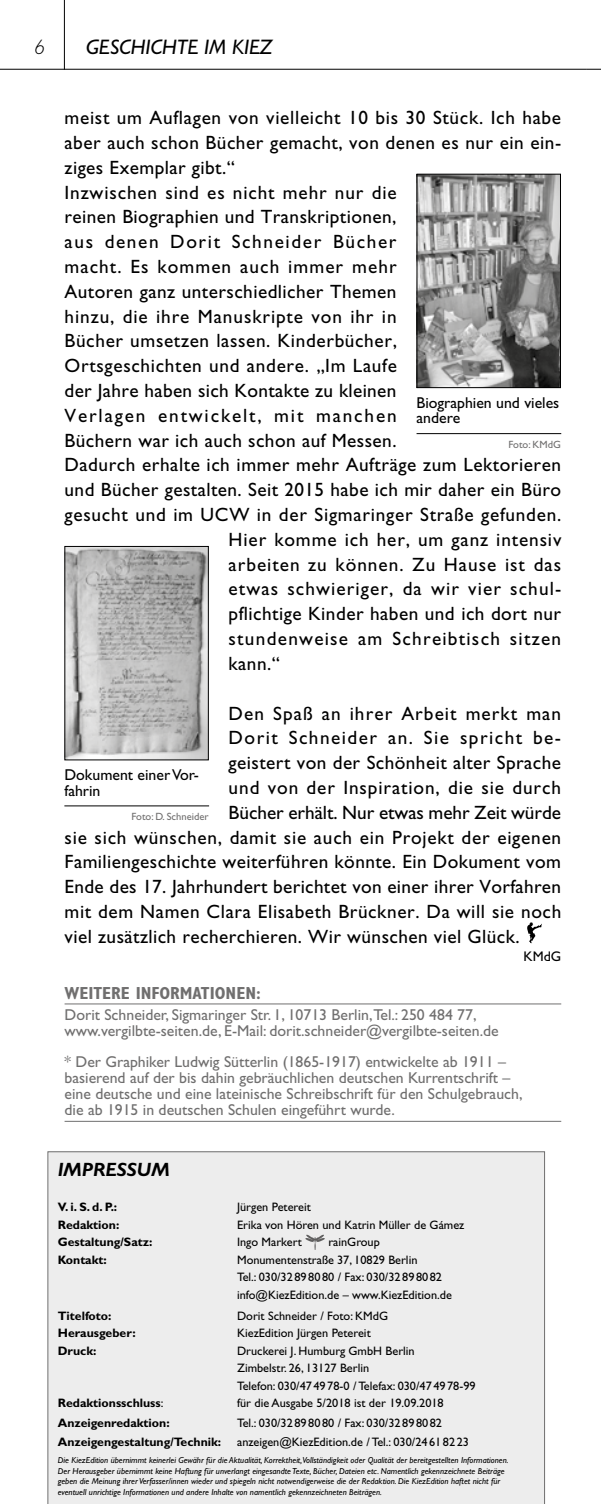
<style>
.page{position:relative;width:601px;height:1504px;background:#fff}
.page>*{position:absolute;margin:0;border:0;box-sizing:border-box;transform-origin:0 0}
.t1{font:italic 21px "Gill Sans";color:#000}
.t2{font:italic 300 21px "Gill Sans";color:#000}
.t3{font:19.25px "Gill Sans";letter-spacing:.03em;color:#000}
.t4{font:19.25px "Gill Sans";letter-spacing:.055em;color:#000}
.t5{font:19.25px "Gill Sans";color:#000}
.t6{font:19.25px "Gill Sans";letter-spacing:.065em;color:#000}
.t7{font:19.25px "Gill Sans";letter-spacing:.05em;color:#000}
.t8{font:19.25px "Gill Sans";letter-spacing:.075em;color:#000}
.t9{font:19.25px "Gill Sans";letter-spacing:.095em;color:#000}
.t10{font:19.25px "Gill Sans";letter-spacing:.085em;color:#000}
.t11{font:italic 700 19.25px "Gill Sans";color:#000}
.t12{font:700 condensed 17.5px "Gill Sans";color:#706f6f}
.t13{font:15.75px/15.8px "Gill Sans";color:#706f6f}
.t14{font:15.75px/15.8px "Gill Sans";color:#000}
.t15{font:14px "Gill Sans";color:#000}
.t16{font:12.25px/17.5px "Gill Sans";color:#000}
.t17{font:700 12.25px "Gill Sans";color:#000}
.t18{font:10.5px "Gill Sans";color:#706f6f}
.t19{font:italic 8.75px/10.5px "Gill Sans";color:#000}
.s1{font-weight:400}
</style>
<div class="page">
<hr style="left:64px;top:0;width:1px;height:69px;background:#000">
<svg style="left:585px;top:69px;width:15px;height:1px"></svg>
<hr style="left:0;top:69px;width:585px;height:1px;background:#000">
<svg style="left:527px;top:922px;width:14px;height:21px"></svg>
<hr style="left:64px;top:1003px;width:497px;height:1px;background:#706f6f">
<hr style="left:64px;top:1120px;width:497px;height:1px;background:#706f6f">
<img style="left:418px;top:176px;width:140px;height:210px">
<div style="left:416px;top:174px;width:144px;height:214px;border:1px solid #000"></div>
<hr style="left:416px;top:433px;width:145px;height:1px;background:#000">
<img style="left:66px;top:548px;width:141px;height:210px">
<div style="left:64px;top:546px;width:145px;height:214px;border:1px solid #000"></div>
<hr style="left:64px;top:805px;width:145px;height:1px;background:#000">
<div style="left:48px;top:1151px;width:496px;height:352px;background:#ededed"></div>
<p class="t2" style="left:34px;top:35px;width:12px">6</p>
<p class="t1" style="left:86px;top:35px;width:187px">GESCHICHTE IM KIEZ</p>
<p class="t3" style="left:64px;top:106px;width:498px">meist um Auflagen von vielleicht 10 bis 30 Stück. Ich habe</p>
<p class="t3" style="left:64px;top:131px;width:498px">aber auch schon Bücher gemacht, von denen es nur ein ein-</p>
<p class="t3" style="left:64px;top:156px;width:172px">ziges Exemplar gibt.“</p>
<p class="t3" style="left:64px;top:181px;width:333px">Inzwischen sind es nicht mehr nur die</p>
<p class="t3" style="left:64px;top:206px;width:333px">reinen Biographien und Transkriptionen,</p>
<p class="t10" style="left:64px;top:230px;width:333px">aus denen Dorit Schneider Bücher</p>
<p class="t4" style="left:64px;top:255px;width:333px">macht. Es kommen auch immer mehr</p>
<p class="t3" style="left:64px;top:280px;width:333px">Autoren ganz unterschiedlicher Themen</p>
<p class="t3" style="left:64px;top:305px;width:333px">hinzu, die ihre Manuskripte von ihr in</p>
<p class="t3" style="left:64px;top:330px;width:333px">Bücher umsetzen lassen. Kinderbücher,</p>
<p class="t3" style="left:64px;top:354px;width:333px">Ortsgeschichten und andere. „Im Laufe</p>
<p class="t3" style="left:64px;top:379px;width:333px">der Jahre haben sich Kontakte zu kleinen</p>
<p class="t9" style="left:64px;top:404px;width:333px">Verlagen entwickelt, mit manchen</p>
<p class="t3" style="left:64px;top:429px;width:333px">Büchern war ich auch schon auf Messen.</p>
<p class="t3" style="left:64px;top:454px;width:497px">Dadurch erhalte ich immer mehr Aufträge zum Lektorieren</p>
<p class="t3" style="left:64px;top:478px;width:497px">und Bücher gestalten. Seit 2015 habe ich mir daher ein Büro</p>
<p class="t3" style="left:64px;top:503px;width:498px">gesucht und im UCW in der Sigmaringer Straße gefunden.</p>
<p class="t3" style="left:228px;top:528px;width:334px">Hier komme ich her, um ganz intensiv</p>
<p class="t7" style="left:228px;top:553px;width:334px">arbeiten zu können. Zu Hause ist das</p>
<p class="t4" style="left:228px;top:578px;width:334px">etwas schwieriger, da wir vier schul-</p>
<p class="t3" style="left:228px;top:602px;width:334px">pflichtige Kinder haben und ich dort nur</p>
<p class="t6" style="left:228px;top:627px;width:334px">stundenweise am Schreibtisch sitzen</p>
<p class="t3" style="left:228px;top:652px;width:53px">kann.“</p>
<p class="t4" style="left:228px;top:702px;width:334px">Den Spaß an ihrer Arbeit merkt man</p>
<p class="t8" style="left:228px;top:726px;width:334px">Dorit Schneider an. Sie spricht be-</p>
<p class="t3" style="left:228px;top:751px;width:334px">geistert von der Schönheit alter Sprache</p>
<p class="t3" style="left:228px;top:776px;width:334px">und von der Inspiration, die sie durch</p>
<p class="t5" style="left:228px;top:801px;width:333px">Bücher erhält. Nur etwas mehr Zeit würde</p>
<p class="t3" style="left:64px;top:826px;width:498px">sie sich wünschen, damit sie auch ein Projekt der eigenen</p>
<p class="t3" style="left:64px;top:850px;width:497px">Familiengeschichte weiterführen könnte. Ein Dokument vom</p>
<p class="t3" style="left:64px;top:875px;width:497px">Ende des 17. Jahrhundert berichtet von einer ihrer Vorfahren</p>
<p class="t3" style="left:64px;top:900px;width:498px">mit dem Namen Clara Elisabeth Brückner. Da will sie noch</p>
<p class="t3" style="left:64px;top:925px;width:456px">viel zusätzlich recherchieren. Wir wünschen viel Glück.</p>
<p class="t15" style="left:523px;top:947px;width:39px">KMdG</p>
<p class="t12" style="left:64px;top:982px;width:198px">WEITERE INFORMATIONEN:</p>
<p class="t13" style="left:64px;top:1006px;width:435px">Dorit Schneider, Sigmaringer Str. 1, 10713 Berlin,Tel.: 250 484 77, www.vergilbte-seiten.de, E-Mail: dorit.schneider@vergilbte-seiten.de</p>
<p class="t13" style="left:64px;top:1054px;width:459px">* Der Graphiker Ludwig Sütterlin (1865-1917) entwickelte ab 1911 – basierend auf der bis dahin gebräuchlichen deutschen Kurrentschrift – eine deutsche und eine lateinische Schreibschrift für den Schulgebrauch, die ab 1915 in deutschen Schulen eingeführt wurde.</p>
<p class="t14" style="left:416px;top:394px;width:144px">Biographien und vieles andere</p>
<p class="t18" style="left:508px;top:438px;width:54px">Foto: KMdG</p>
<p class="t14" style="left:64px;top:766px;width:136px">Dokument einer Vor&shy;fahrin</p>
<p class="t18" style="left:131px;top:810px;width:79px">Foto: D. Schneider</p>
<p class="t11" style="left:58px;top:1158px;width:113px">IMPRESSUM</p>
<p class="t17" style="left:58px;top:1199px;width:61px">V. i. S. d. P.:</p>
<p class="t16" style="left:237px;top:1198px;width:75px">Jürgen Petereit</p>
<p class="t17" style="left:58px;top:1217px;width:63px">Redaktion:</p>
<p class="t16" style="left:237px;top:1215px;width:229px">Erika von Hören und Katrin Müller de Gámez</p>
<p class="t17" style="left:58px;top:1234px;width:96px">Gestaltung/Satz:</p>
<p class="t16" style="left:237px;top:1233px;width:66px">Ingo Markert</p>
<p class="t16" style="left:328px;top:1233px;width:53px">rainGroup</p>
<p class="t17" style="left:58px;top:1252px;width:51px">Kontakt:</p>
<p class="t16" style="left:237px;top:1250px;width:216px">Monumentenstraße 37, 10829 Berlin<br>Tel.: 030/32898080 / Fax: 030/32 898082 info@KiezEdition.de – www.KiezEdition.de</p>
<p class="t17" style="left:58px;top:1308px;width:55px">Titelfoto:</p>
<p class="t16" style="left:237px;top:1306px;width:152px">Dorit Schneider / Foto: KMdG</p>
<p class="t17" style="left:58px;top:1325px;width:79px">Herausgeber:</p>
<p class="t16" style="left:237px;top:1324px;width:135px">KiezEdition Jürgen Petereit</p>
<p class="t17" style="left:58px;top:1343px;width:40px">Druck:</p>
<p class="t16" style="left:237px;top:1341px;width:240px">Druckerei J. Humburg GmbH Berlin<br>Zimbelstr. 26, 13127 Berlin<br>Telefon: 030/474978-0 / Telefax: 030/47 4978-99</p>
<p class="t17" style="left:58px;top:1395px;width:107px">Redaktionsschluss<span class="s1">:</span></p>
<p class="t16" style="left:237px;top:1394px;width:208px">für die Ausgabe 5/2018 ist der 19.09.2018</p>
<p class="t17" style="left:58px;top:1414px;width:113px">Anzeigenredaktion:</p>
<p class="t16" style="left:237px;top:1413px;width:206px">Tel.: 030/32 898080 / Fax: 030/32 898082</p>
<p class="t17" style="left:58px;top:1434px;width:165px">Anzeigengestaltung/Technik:</p>
<p class="t16" style="left:237px;top:1432px;width:233px">anzeigen@KiezEdition.de / Tel.: 030/24 618223</p>
<p class="t19" style="left:58px;top:1454px;width:452px">Die KiezEdition übernimmt keinerlei Gewähr für die Aktualität, Korrektheit,Vollständigkeit oder Qualität der bereitgestellten Informationen.<br>Der Herausgeber übernimmt keine Haftung für unverlangt eingesandte Texte, Bücher, Dateien etc. Namentlich gekennzeichnete Beiträge geben die Meinung ihrer Verfasser/innen wieder und spiegeln nicht notwendigerweise die der Redaktion. Die KiezEdition haftet nicht für eventuell unrichtige Informationen und andere Inhalte von namentlich gekennzeichneten Beiträgen.</p>
</div>
